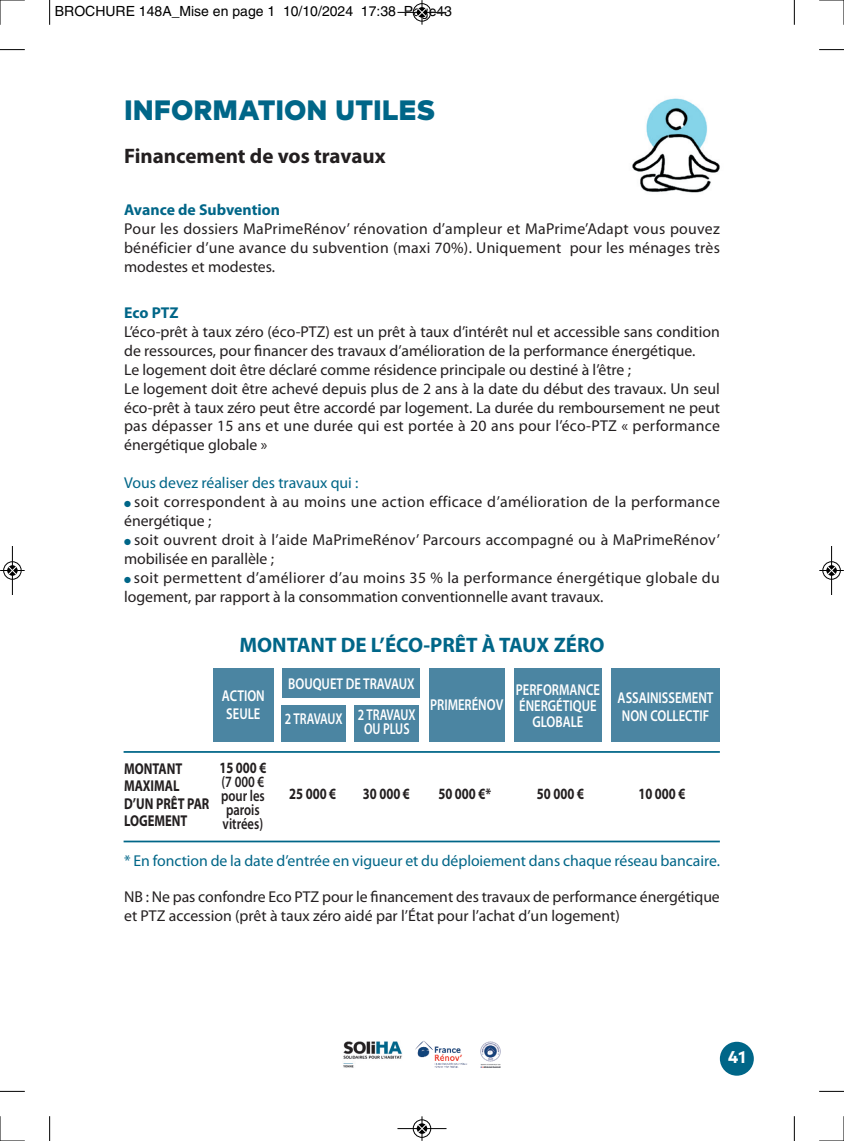
<style>
.page{position:relative;width:844px;height:1141px;background:#fff}
.page>*{position:absolute;margin:0;border:0;box-sizing:border-box;transform-origin:0 0}
.t1{font:900 28px "Typold";color:#068}
.t2{font:700 21px "Myriad Pro";color:#068}
.t3{font:700 21px "Myriad Pro";color:#231f20}
.t4{font:700 17.5px "Typold";color:#fff}
.t5{font:15.75px/18.9px "Myriad Pro";color:#231f20}
.t6{font:15.75px "Myriad Pro";color:#068}
.t7{font:600 15.75px/17.5px "Myriad Pro";color:#fff;scale:.8 1}
.t8{font:15.75px/18.9px "Myriad Pro";letter-spacing:.02em;color:#231f20}
.t9{font:15.75px/18.9px "Myriad Pro";letter-spacing:.025em;color:#231f20}
.t10{font:700 15.75px/17.5px "Myriad Pro";color:#231f20;scale:.8 1}
.t11{font:600 15.75px/14px "Myriad Pro";color:#231f20;text-align:center;scale:.8 1}
.t12{font:700 15.75px "Myriad Pro";color:#068}
.t13{font:600 15.75px "Myriad Pro";color:#fff;scale:.76 1}
.t14{font:14px "Helvetica";color:#000}
.s1{color:#068}
</style>
<div class="page">
<img style="left:415px;top:1040px;width:52px;height:28px">
<img style="left:480px;top:1041px;width:21px;height:27px">
<img style="left:343px;top:1041px;width:59px;height:27px">
<div style="left:719px;top:1042px;width:34px;height:34px;background:#068;border-radius:50%"></div>
<img style="left:632px;top:98px;width:88px;height:95px">
<div style="left:611px;top:668px;width:108px;height:74px;background:#4b85a2"></div>
<div style="left:514px;top:668px;width:87px;height:74px;background:#4b85a2"></div>
<div style="left:429px;top:668px;width:75px;height:74px;background:#4b85a2"></div>
<div style="left:213px;top:668px;width:60px;height:74px;background:#4b85a2"></div>
<div style="left:282px;top:668px;width:137px;height:30px;background:#4b85a2"></div>
<div style="left:355px;top:705px;width:64px;height:37px;background:#4b85a2"></div>
<div style="left:282px;top:705px;width:64px;height:37px;background:#4b85a2"></div>
<hr style="left:123px;top:841px;width:596px;height:1px;background:#068">
<hr style="left:123px;top:751px;width:596px;height:2px;background:#068">
<svg style="left:49px;top:0;width:1px;height:25px"></svg>
<svg style="left:0;top:49px;width:25px;height:1px"></svg>
<svg style="left:793px;top:0;width:1px;height:25px"></svg>
<svg style="left:819px;top:49px;width:24px;height:1px"></svg>
<svg style="left:49px;top:1116px;width:1px;height:25px"></svg>
<svg style="left:0;top:1091px;width:25px;height:1px"></svg>
<svg style="left:793px;top:1116px;width:1px;height:25px"></svg>
<svg style="left:819px;top:1091px;width:24px;height:1px"></svg>
<svg style="left:0;top:0;width:25px;height:25px"></svg>
<svg style="left:819px;top:0;width:25px;height:25px"></svg>
<svg style="left:0;top:1116px;width:25px;height:25px"></svg>
<svg style="left:819px;top:1116px;width:25px;height:25px"></svg>
<div style="left:412px;top:3px;width:19px;height:19px;border:1px solid #fff;border-radius:50%"></div>
<hr style="left:397px;top:12px;width:49px;height:1px;background:#000">
<div style="left:413px;top:3px;width:18px;height:18px;border:1px solid #000;border-radius:50%"></div>
<svg style="left:417px;top:0;width:9px;height:25px"></svg>
<div style="left:412px;top:1119px;width:19px;height:19px;border:1px solid #fff;border-radius:50%"></div>
<hr style="left:397px;top:1128px;width:49px;height:1px;background:#000">
<div style="left:413px;top:1120px;width:18px;height:18px;border:1px solid #000;border-radius:50%"></div>
<svg style="left:417px;top:1116px;width:9px;height:25px"></svg>
<div style="left:3px;top:561px;width:19px;height:19px;border:1px solid #fff;border-radius:50%"></div>
<hr style="left:12px;top:546px;width:1px;height:49px;background:#000">
<div style="left:3px;top:562px;width:18px;height:17px;border:1px solid #000;border-radius:50%"></div>
<svg style="left:0;top:566px;width:25px;height:9px"></svg>
<div style="left:822px;top:561px;width:18px;height:19px;border:1px solid #fff;border-radius:50%"></div>
<hr style="left:831px;top:546px;width:1px;height:49px;background:#000">
<div style="left:822px;top:562px;width:18px;height:17px;border:1px solid #000;border-radius:50%"></div>
<svg style="left:819px;top:566px;width:24px;height:9px"></svg>
<p class="t14" style="left:55px;top:6px;width:398px">BROCHURE 148A_Mise en page 1 10/10/2024 17:38 Page43</p>
<h1 class="t1" style="left:124px;top:99px;width:313px">INFORMATION UTILES</h1>
<h2 class="t3" style="left:124px;top:148px;width:263px">Financement de vos travaux</h2>
<p class="t12" style="left:124px;top:204px;width:157px">Avance de Subvention</p>
<p class="t5" style="left:124px;top:221px;width:597px;text-align:justify">Pour les dossiers MaPrimeRénov’ rénovation d’ampleur et MaPrime’Adapt vous pouvez bénéficier d’une avance du subvention (maxi 70%). Uniquement pour les ménages très modestes et modestes.</p>
<p class="t12" style="left:124px;top:307px;width:56px">Eco PTZ</p>
<p class="t5" style="left:124px;top:323px;width:597px">L’éco-prêt à taux zéro (éco-PTZ) est un prêt à taux d’intérêt nul et accessible sans condition de ressources, pour financer des travaux d’amélioration de la performance énergétique.<br>Le logement doit être déclaré comme résidence principale ou destiné à l’être ;<br>Le logement doit être achevé depuis plus de 2 ans à la date du début des travaux. Un seul éco-prêt à taux zéro peut être accordé par logement. La durée du remboursement ne peut pas dépasser 15 ans et une durée qui est portée à 20 ans pour l’éco-PTZ « performance énergétique globale »</p>
<p class="t6" style="left:124px;top:477px;width:236px">Vous devez réaliser des travaux qui :</p>
<p class="t9" style="left:124px;top:494px;width:597px"><span class="s1">●</span> soit correspondent à au moins une action efficace d’amélioration de la performance énergétique ;</p>
<p class="t8" style="left:124px;top:531px;width:597px"><span class="s1">●</span> soit ouvrent droit à l’aide MaPrimeRénov’ Parcours accompagné ou à MaPrimeRénov’ mobilisée en parallèle ;</p>
<p class="t5" style="left:124px;top:569px;width:597px"><span class="s1">●</span> soit permettent d’améliorer d’au moins 35 % la performance énergétique globale du logement, par rapport à la consommation conventionnelle avant travaux.</p>
<h2 class="t2" style="left:239px;top:637px;width:366px">MONTANT DE L’ÉCO-PRÊT À TAUX ZÉRO</h2>
<p class="t7" style="left:222px;top:687px;width:55px">ACTION<br>SEULE</p>
<p class="t7" style="left:288px;top:667px;width:161px;line-height:31.7px;text-align:right">BOUQUET DE TRAVAUX<br>2 TRAVAUX</p>
<p class="t13" style="left:364px;top:720px;width:61px">OU PLUS</p>
<p class="t13" style="left:285px;top:709px;width:77px">2 TRAVAUX</p>
<p class="t7" style="left:430px;top:696px;width:93px">PRIMERÉNOV</p>
<p class="t7" style="left:516px;top:682px;width:106px;line-height:15.8px;text-align:center">PERFORMANCE<br>ÉNERGÉTIQUE<br>GLOBALE</p>
<p class="t7" style="left:617px;top:689px;width:121px">ASSAINISSEMENT<br>NON COLLECTIF</p>
<p class="t10" style="left:124px;top:761px;width:108px">MONTANT<br>MAXIMAL<br>D’UN PRÊT PAR<br>LOGEMENT</p>
<p class="t10" style="left:219px;top:761px;width:60px">15 000 €</p>
<p class="t11" style="left:221px;top:775px;width:56px">(7 000 € pour les parois vitrées)</p>
<p class="t10" style="left:289px;top:786px;width:60px">25 000 €</p>
<p class="t10" style="left:363px;top:786px;width:60px">30 000 €</p>
<p class="t10" style="left:438px;top:786px;width:67px">50 000 €*</p>
<p class="t10" style="left:537px;top:786px;width:60px">50 000 €</p>
<p class="t10" style="left:638px;top:786px;width:60px">10 000 €</p>
<p class="t6" style="left:124px;top:855px;width:597px">* En fonction de la date d’entrée en vigueur et du déploiement dans chaque réseau bancaire.</p>
<p class="t5" style="left:124px;top:889px;width:597px">NB : Ne pas confondre Eco PTZ pour le financement des travaux de performance énergétique et PTZ accession (prêt à taux zéro aidé par l’État pour l’achat d’un logement)</p>
<p class="t4" style="left:727px;top:1050px;width:20px">41</p>
</div>
